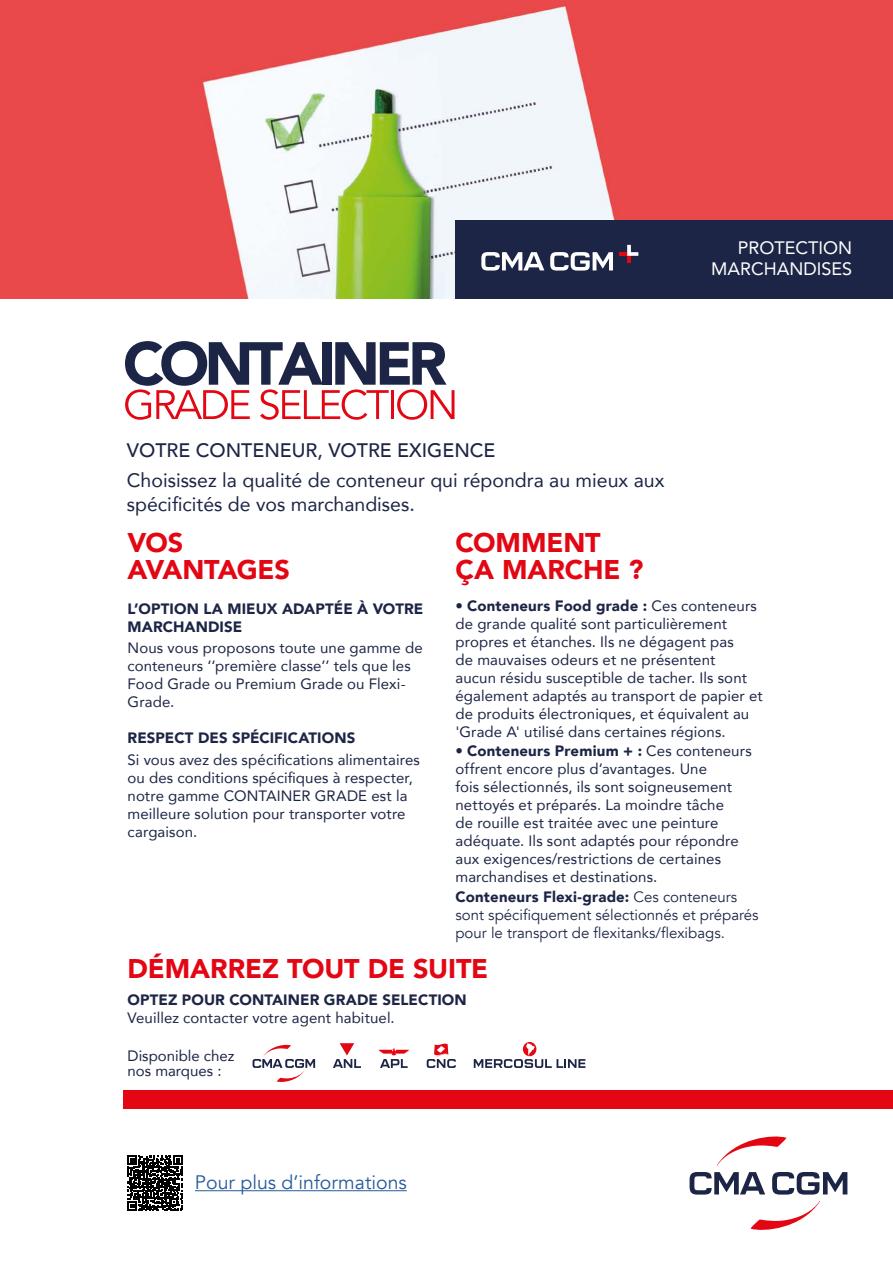
<style>
.page{position:relative;width:893px;height:1263px;background:#fff}
.page>*{position:absolute;margin:0;border:0;box-sizing:border-box;transform-origin:0 0}
.t1{font:900 27px/27px "Avenir";letter-spacing:-.005em;color:#e30613}
.t2{font:900 27px/27px "Avenir";letter-spacing:-.025em;color:#e30613}
.t3{font:19.5px/23.4px "Avenir";color:#1d2546}
.t4{font:500 19.5px "Avenir";color:#1d2546}
.t5{font:19.5px "Avenir";color:#275b9b}
.t6{font:18px/21px "Avenir";color:#fff;text-align:right}
.t7{font:15px/18px "Avenir";letter-spacing:.005em;color:#1d2546}
.t8{font:900 15px/18px "Avenir";letter-spacing:.005em;color:#1d2546}
.s1{font-style:inherit}
.s2{font-weight:900}
</style>
<div class="page">
<img style="left:0;top:0;width:893px;height:298px">
<div style="left:123px;top:1091px;width:770px;height:18px;background:#e30613"></div>
<div style="left:455px;top:220px;width:438px;height:78px;background:#1d2546"></div>
<svg style="left:717px;top:1136px;width:69px;height:30px"></svg>
<svg style="left:690px;top:1172px;width:75px;height:22px"></svg>
<svg style="left:772px;top:1172px;width:75px;height:22px"></svg>
<svg style="left:751px;top:1200px;width:69px;height:30px"></svg>
<svg style="left:481px;top:252px;width:63px;height:19px"></svg>
<svg style="left:550px;top:252px;width:63px;height:19px"></svg>
<svg style="left:620px;top:245px;width:18px;height:18px"></svg>
<svg style="left:125px;top:341px;width:329px;height:79px"></svg>
<hr style="left:195px;top:1190px;width:212px;height:1px;background:#275b9b">
<svg style="left:128px;top:1155px;width:55px;height:56px"></svg>
<svg style="left:253px;top:1044px;width:62px;height:38px"></svg>
<svg style="left:474px;top:1043px;width:111px;height:25px"></svg>
<svg style="left:333px;top:1043px;width:28px;height:25px"></svg>
<svg style="left:427px;top:1043px;width:29px;height:25px"></svg>
<svg style="left:379px;top:1048px;width:30px;height:20px"></svg>
<p class="t6" style="left:711px;top:237px;width:143px">PROTECTION<br>MARCHANDISES</p>
<h2 class="t4" style="left:127px;top:434px;width:370px">VOTRE CONTENEUR, VOTRE EXIGENCE</h2>
<h2 class="t3" style="left:127px;top:468px;width:539px">Choisissez la qualité de conteneur qui répondra au mieux aux spécificités de vos marchandises.</h2>
<h1 class="t2" style="left:128px;top:528px;width:164px">VOS<br>AVANTAGES</h1>
<p class="t8" style="left:128px;top:599px;width:297px">L’OPTION LA MIEUX ADAPTÉE À VOTRE<br>MARCHANDISE</p>
<p class="t7" style="left:128px;top:638px;width:297px">Nous vous proposons toute une gamme de conteneurs ‘‘première classe’’ tels que les<br>Food Grade ou Premium Grade ou Flexi-<br>Grade.</p>
<p class="t8" style="left:128px;top:728px;width:229px">RESPECT DES SPÉCIFICATIONS</p>
<p class="t7" style="left:128px;top:751px;width:294px">Si vous avez des spécifications alimentaires ou des conditions spécifiques à respecter, notre gamme CONTAINER GRADE est la meilleure solution pour transporter votre cargaison.</p>
<h1 class="t1" style="left:455px;top:528px;width:189px">COMMENT<br>ÇA MARCHE ?</h1>
<p class="t7" style="left:455px;top:596px;width:309px"><span class="s1">•</span> <span class="s2">Conteneurs Food grade :</span> Ces conteneurs de grande qualité sont particulièrement propres et étanches. Ils ne dégagent pas<br>de mauvaises odeurs et ne présentent<br>aucun résidu susceptible de tacher. Ils sont également adaptés au transport de papier et de produits électroniques, et équivalent au 'Grade A' utilisé dans certaines régions.</p>
<p class="t7" style="left:455px;top:742px;width:305px"><span class="s1">•</span> <span class="s2">Conteneurs Premium + :</span> Ces conteneurs offrent encore plus d’avantages. Une<br>fois sélectionnés, ils sont soigneusement nettoyés et préparés. La moindre tâche<br>de rouille est traitée avec une peinture adéquate. Ils sont adaptés pour répondre aux exigences/restrictions de certaines marchandises et destinations.<br><span class="s2">Conteneurs Flexi-grade:</span> <span class="s1">Ces conteneurs sont spécifiquement sélectionnés et préparés pour le transport de flexitanks/flexibags.</span></p>
<h1 class="t1" style="left:128px;top:955px;width:362px">DÉMARREZ TOUT DE SUITE</h1>
<p class="t8" style="left:128px;top:991px;width:341px">OPTEZ POUR CONTAINER GRADE SELECTION</p>
<p class="t7" style="left:128px;top:1009px;width:269px">Veuillez contacter votre agent habituel.</p>
<p class="t7" style="left:128px;top:1048px;width:108px;line-height:15px">Disponible chez nos marques :</p>
<h2 class="t5" style="left:195px;top:1171px;width:213px">Pour plus d’informations</h2>
</div>
